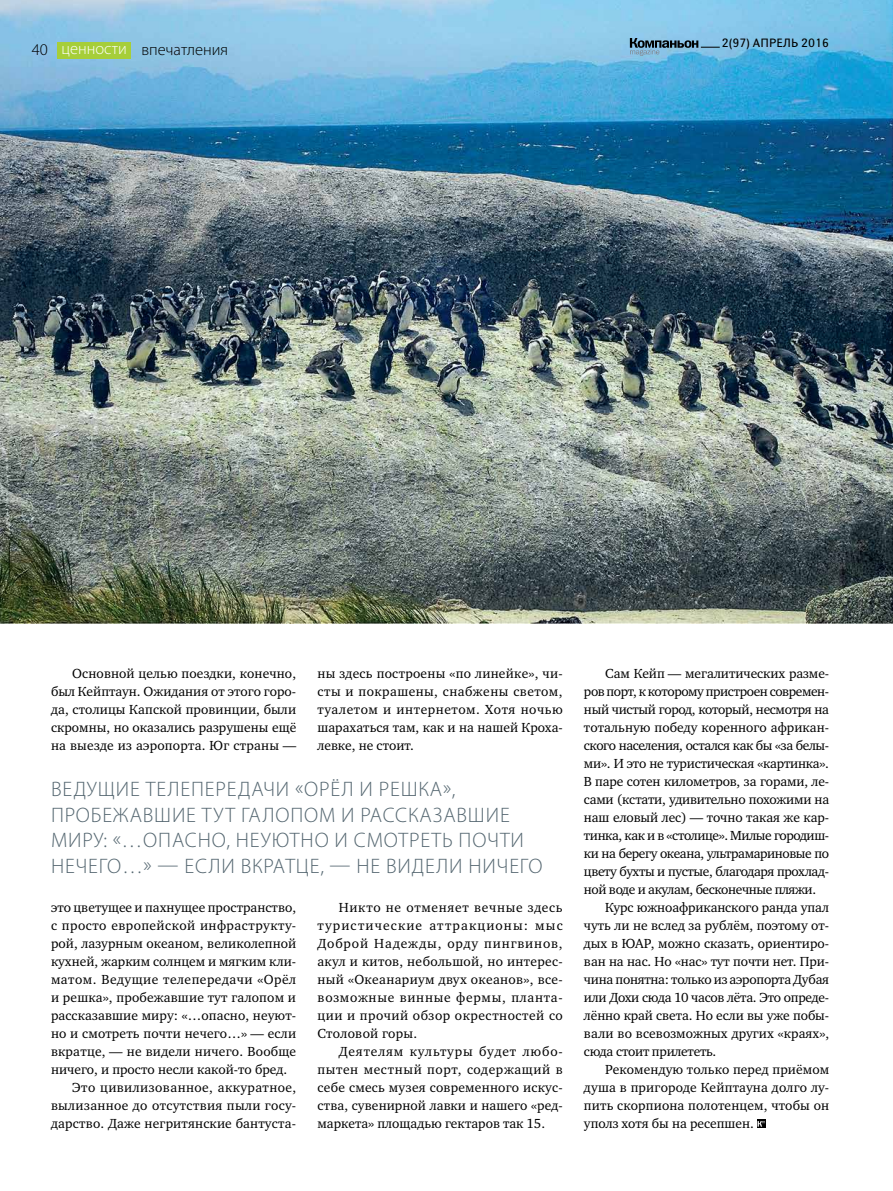
<style>
.page{position:relative;width:893px;height:1191px;background:#fff}
.page>*{position:absolute;margin:0;border:0;box-sizing:border-box;transform-origin:0 0}
.t1{font:300 21px/25.5px "Myriad Pro";letter-spacing:.04em;color:#546670}
.t2{font:300 16.5px "Myriad Pro";color:#000}
.t3{font:13.5px/18px "Charter ITC";color:#000;text-align:justify}
.t4{font:13.5px "Charter ITC";letter-spacing:-.03em;color:#000}
.t5{font:13.5px "Charter ITC";letter-spacing:-.02em;color:#000}
.t6{font:13.5px "Charter ITC";letter-spacing:.03em;color:#000}
.t7{font:13.5px "Charter ITC";letter-spacing:-.025em;color:#000}
.t8{font:13.5px "Charter ITC";letter-spacing:.025em;color:#000}
.t9{font:13.5px "Charter ITC";letter-spacing:.035em;color:#000}
.t10{font:13.5px "Charter ITC";letter-spacing:.02em;color:#000}
.t11{font:12px "Yanus";letter-spacing:.01em;color:#000}
.s1{color:#fff}
</style>
<div class="page">
<img style="left:0;top:0;width:893px;height:624px">
<svg style="left:630px;top:38px;width:90px;height:18px;background:#6897b3"></svg>
<div style="left:57px;top:42px;width:74px;height:17px;background:#a6ce39"></div>
<svg style="left:757px;top:1119px;width:8px;height:9px"></svg>
<svg style="left:757px;top:1121px;width:8px;height:5px"></svg>
<p class="t2" style="left:32px;top:40px;width:18px">40</p>
<p class="t2" style="left:62px;top:40px;width:168px"><span class="s1">ценности</span> впечатления</p>
<p class="t11" style="left:722px;top:36px;width:109px">2(97) АПРЕЛЬ 2016</p>
<p class="t3" style="left:51px;top:664px;width:247px;text-indent:21px">Основной целью поездки, конечно, был Кейптаун. Ожидания от этого горо&shy;да, столицы Капской провинции, были скромны, но оказались разрушены ещё на выезде из аэропорта. Юг страны —</p>
<p class="t3" style="left:317px;top:664px;width:247px">ны здесь построены «по линейке», чи&shy;сты и покрашены, снабжены светом, туалетом и интернетом. Хотя ночью шарахаться там, как и на нашей Кроха&shy;левке, не стоит.</p>
<h1 class="t1" style="left:51px;top:776px;width:493px">ВЕДУЩИЕ ТЕЛЕПЕРЕДАЧИ «ОРЁЛ И РЕШКА», ПРОБЕЖАВШИЕ ТУТ ГАЛОПОМ И РАССКАЗАВШИЕ МИРУ: «…ОПАСНО, НЕУЮТНО И СМОТРЕТЬ ПОЧТИ НЕЧЕГО…» — ЕСЛИ ВКРАТЦЕ, — НЕ ВИДЕЛИ НИЧЕГО</h1>
<p class="t3" style="left:51px;top:898px;width:247px">это цветущее и пахнущее пространство,</p>
<p class="t6" style="left:51px;top:917px;width:247px">с просто европейской инфраструкту-</p>
<p class="t3" style="left:51px;top:934px;width:247px">рой, лазурным океаном, великолепной</p>
<p class="t3" style="left:51px;top:952px;width:247px">кухней, жарким солнцем и мягким кли-</p>
<p class="t9" style="left:51px;top:971px;width:247px">матом. Ведущие телепередачи «Орёл</p>
<p class="t3" style="left:51px;top:988px;width:247px">и решка», пробежавшие тут галопом и</p>
<p class="t3" style="left:51px;top:1006px;width:247px">рассказавшие миру: «…опасно, неуют-</p>
<p class="t3" style="left:51px;top:1024px;width:247px">но и смотреть почти нечего…» — если</p>
<p class="t10" style="left:51px;top:1043px;width:247px">вкратце, — не видели ничего. Вообще</p>
<p class="t3" style="left:51px;top:1060px;width:238px">ничего, и просто несли какой-то бред.</p>
<p class="t6" style="left:72px;top:1079px;width:226px">Это цивилизованное, аккуратное,</p>
<p class="t8" style="left:51px;top:1097px;width:247px">вылизанное до отсутствия пыли госу-</p>
<p class="t3" style="left:51px;top:1114px;width:247px">дарство. Даже негритянские бантуста-</p>
<p class="t3" style="left:317px;top:898px;width:247px;text-indent:21px">Никто не отменяет вечные здесь туристические аттракционы: мыс Доброй Надежды, орду пингвинов, акул и китов, небольшой, но интерес&shy;ный «Океанариум двух океанов», все&shy;возможные винные фермы, планта&shy;ции и прочий обзор окрестностей со Столовой горы.</p>
<p class="t3" style="left:317px;top:1042px;width:247px;text-indent:21px">Деятелям культуры будет любо&shy;пытен местный порт, содержащий в себе смесь музея современного искус&shy;ства, сувенирной лавки и нашего «ред&shy;маркета» площадью гектаров так 15.</p>
<p class="t3" style="left:605px;top:664px;width:225px">Сам Кейп — мегалитических разме-</p>
<p class="t4" style="left:584px;top:682px;width:247px">ров порт, к которому пристроен современ-</p>
<p class="t7" style="left:584px;top:700px;width:247px">ный чистый город, который, несмотря на</p>
<p class="t3" style="left:584px;top:718px;width:247px">тотальную победу коренного африкан-</p>
<p class="t4" style="left:584px;top:736px;width:247px">ского населения, остался как бы «за белы-</p>
<p class="t3" style="left:584px;top:754px;width:247px">ми». И это не туристическая «картинка».</p>
<p class="t3" style="left:584px;top:772px;width:247px">В паре сотен километров, за горами, ле-</p>
<p class="t3" style="left:584px;top:790px;width:247px">сами (кстати, удивительно похожими на</p>
<p class="t3" style="left:584px;top:808px;width:247px">наш еловый лес) — точно такая же кар-</p>
<p class="t4" style="left:584px;top:826px;width:247px">тинка, как и в «столице». Милые городиш-</p>
<p class="t4" style="left:584px;top:844px;width:247px">ки на берегу океана, ультрамариновые по</p>
<p class="t4" style="left:584px;top:862px;width:247px">цвету бухты и пустые, благодаря прохлад-</p>
<p class="t4" style="left:584px;top:880px;width:234px">ной воде и акулам, бесконечные пляжи.</p>
<p class="t3" style="left:605px;top:898px;width:225px">Курс южноафриканского ранда упал</p>
<p class="t3" style="left:584px;top:916px;width:247px">чуть ли не вслед за рублём, поэтому от-</p>
<p class="t3" style="left:584px;top:934px;width:247px">дых в ЮАР, можно сказать, ориентиро-</p>
<p class="t3" style="left:584px;top:952px;width:247px">ван на нас. Но «нас» тут почти нет. При-</p>
<p class="t5" style="left:584px;top:970px;width:247px">чина понятна: только из аэропорта Дубая</p>
<p class="t5" style="left:584px;top:988px;width:247px">или Дохи сюда 10 часов лёта. Это опреде-</p>
<p class="t3" style="left:584px;top:1006px;width:247px">лённо край света. Но если вы уже побы-</p>
<p class="t3" style="left:584px;top:1024px;width:247px">вали во всевозможных других «краях»,</p>
<p class="t5" style="left:584px;top:1042px;width:134px">сюда стоит прилететь.</p>
<p class="t3" style="left:605px;top:1060px;width:226px">Рекомендую только перед приёмом</p>
<p class="t3" style="left:584px;top:1078px;width:247px">душа в пригороде Кейптауна долго лу-</p>
<p class="t3" style="left:584px;top:1096px;width:247px">пить скорпиона полотенцем, чтобы он</p>
<p class="t3" style="left:584px;top:1114px;width:171px">уполз хотя бы на ресепшен.</p>
</div>
